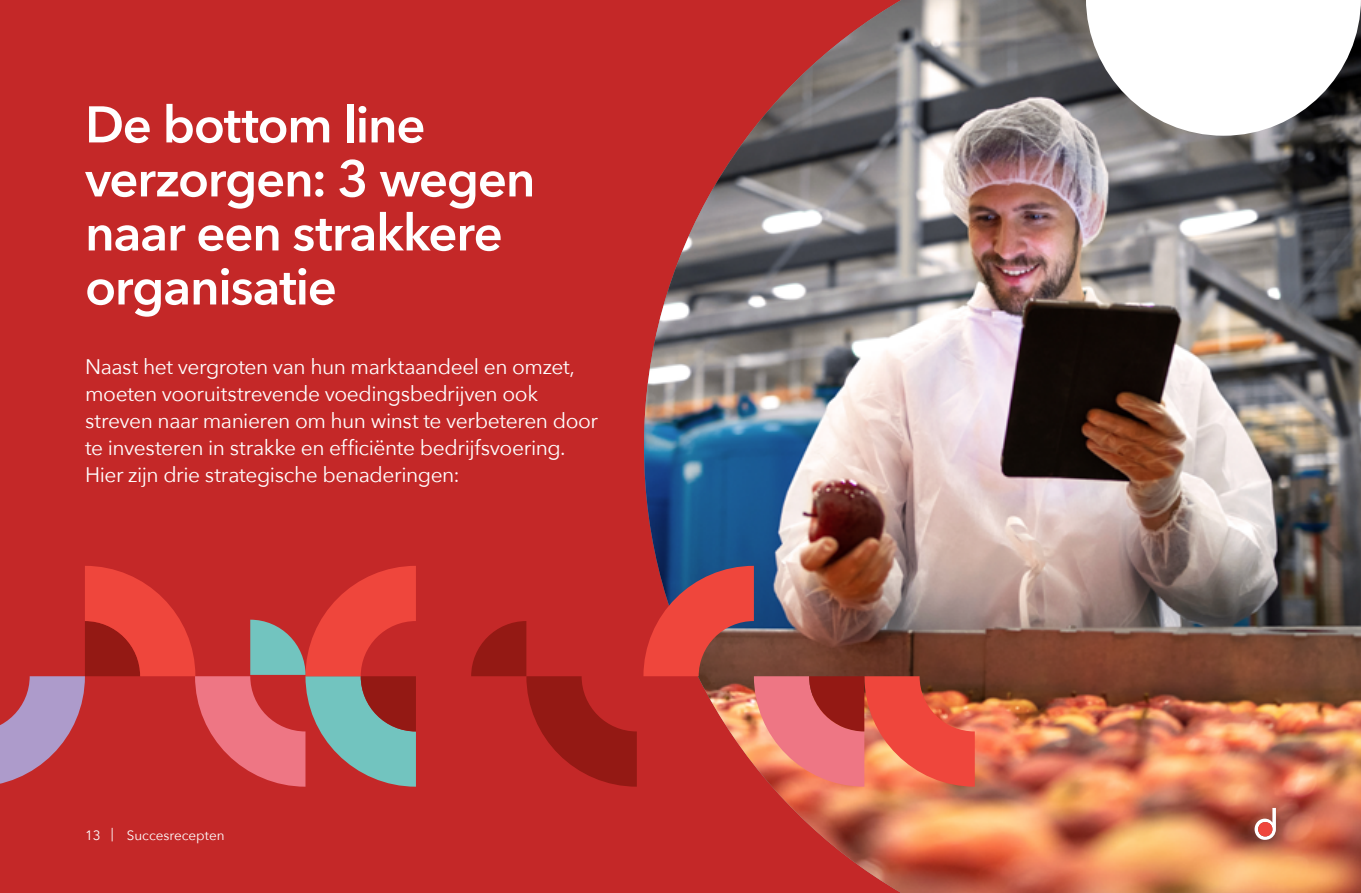
<style>
.page{position:relative;width:1361px;height:893px;background:#c42828}
.page>*{position:absolute;margin:0;border:0;box-sizing:border-box;transform-origin:0 0}
.t1{font:600 51px/54px "Avenir Next";letter-spacing:-.025em;color:#fff}
.t2{font:21px/27px "Avenir Next";letter-spacing:-.02em;color:#fff}
.t3{font:13.5px "Avenir Next";color:#fff}
</style>
<div class="page">
<img style="left:644px;top:0;width:717px;height:893px">
<img style="left:643px;top:566px;width:332px;height:221px">
<svg style="left:471px;top:621px;width:166px;height:166px"></svg>
<svg style="left:0;top:566px;width:416px;height:221px"></svg>
<svg style="left:1086px;top:0;width:275px;height:136px;background:#d9d8d8"></svg>
<svg style="left:1254px;top:808px;width:22px;height:32px"></svg>
<div style="left:1258px;top:822px;width:14px;height:14px;background:#ef463c;border-radius:50%"></div>
<h1 class="t1" style="left:85px;top:96px;width:452px">De bottom line verzorgen: 3 wegen naar een strakkere organisatie</h1>
<p class="t2" style="left:85px;top:352px;width:514px">Naast het vergroten van hun marktaandeel en omzet, moeten vooruitstrevende voedingsbedrijven ook streven naar manieren om hun winst te verbeteren door te investeren in strakke en efficiënte bedrijfsvoering.<br>Hier zijn drie strategische benaderingen:</p>
<p class="t3" style="left:85px;top:824px;width:141px">13 | Succesrecepten</p>
</div>
